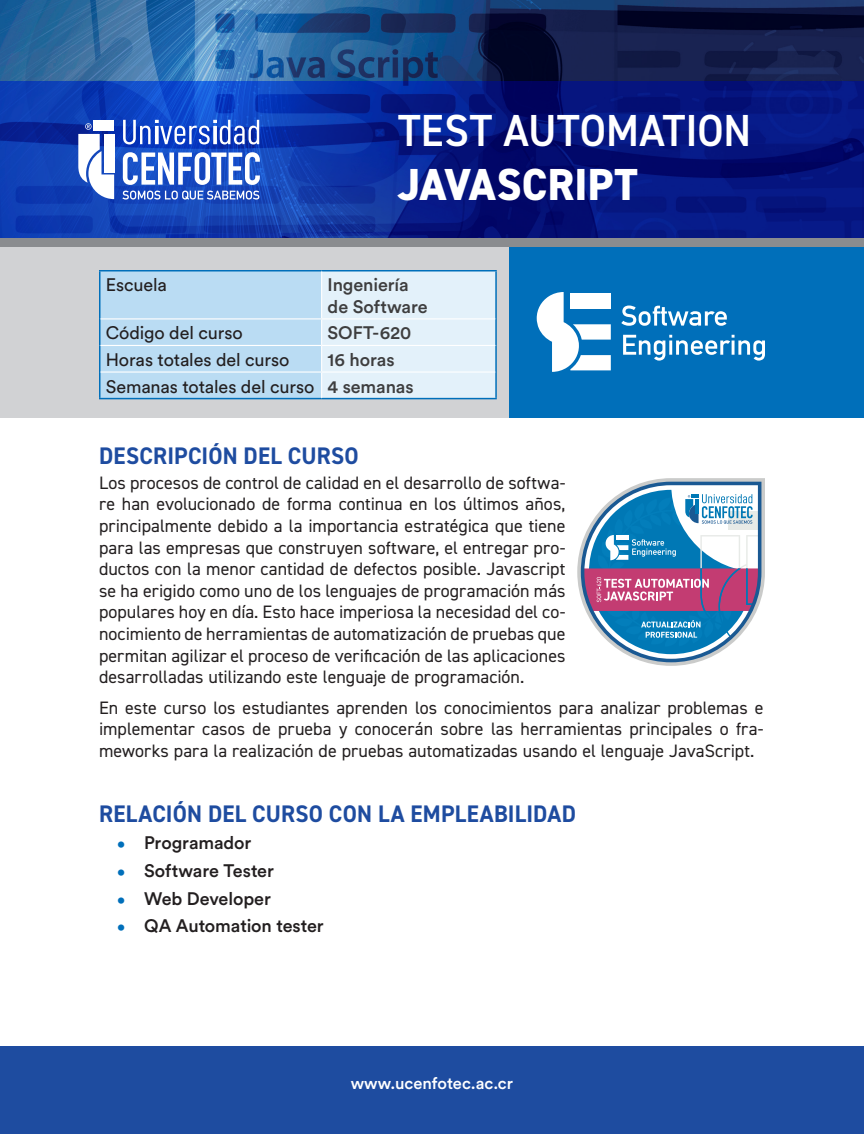
<style>
.page{position:relative;width:864px;height:1134px;background:#fff}
.page>*{position:absolute;margin:0;border:0;box-sizing:border-box;transform-origin:0 0}
.t1{font:600 45px "DIN2014";letter-spacing:.005em;color:#fff;scale:.95 1}
.t2{font:800 45px "DIN2014";letter-spacing:.005em;color:#fff;scale:.95 1}
.t3{font:700 24px "DIN2014";letter-spacing:.005em;color:#1e4ca0;scale:.95 1}
.t4{font:18px/21.6px "DIN2014";color:#231f20;text-align:justify}
.t5{font:18px/26.5px "Circular Std";letter-spacing:-.01em;color:#231f20}
.t6{font:500 18px "Circular Std";letter-spacing:-.005em;color:#231f20}
.t7{font:500 18px/21.6px "Circular Std";letter-spacing:-.005em;color:#3e3e3f}
.t8{font:500 16.5px "Circular Std";color:#fff}
.s1{font-weight:500;color:#3e3e3f}
.s2{font-size:15px;color:#006fba}
</style>
<div class="page">
<img style="left:0;top:0;width:864px;height:81px">
<div style="left:0;top:1046px;width:864px;height:88px;background:#1e4ca0"></div>
<div style="left:0;top:246px;width:515px;height:172px;background:#d1d2d4"></div>
<div style="left:509px;top:246px;width:355px;height:172px;background:#006fba"></div>
<div style="left:0;top:238px;width:864px;height:9px;background:#8a8c8f"></div>
<svg style="left:0;top:81px;width:864px;height:157px;background:#092492"></svg>
<hr style="left:99px;top:270px;width:223px;height:2px;background:#006fba">
<hr style="left:322px;top:270px;width:175px;height:2px;background:#006fba">
<hr style="left:495px;top:271px;width:2px;height:48px;background:#006fba">
<hr style="left:495px;top:319px;width:2px;height:26px;background:#006fba">
<hr style="left:495px;top:345px;width:2px;height:27px;background:#006fba">
<hr style="left:495px;top:372px;width:2px;height:26px;background:#006fba">
<hr style="left:322px;top:398px;width:175px;height:1px;background:#006fba">
<svg style="left:99px;top:271px;width:397px;height:128px;background:#c9e3f5"></svg>
<svg style="left:577px;top:478px;width:188px;height:188px"></svg>
<svg style="left:123px;top:120px;width:136px;height:24px"></svg>
<svg style="left:123px;top:152px;width:137px;height:33px"></svg>
<svg style="left:122px;top:191px;width:137px;height:9px"></svg>
<div style="left:94px;top:120px;width:20px;height:11px;background:#fff"></div>
<svg style="left:78px;top:123px;width:36px;height:76px"></svg>
<svg style="left:621px;top:306px;width:106px;height:20px"></svg>
<svg style="left:623px;top:335px;width:142px;height:26px"></svg>
<svg style="left:537px;top:292px;width:74px;height:80px"></svg>
<h1 class="t1" style="left:398px;top:100px;width:373px">TEST AUTOMATION</h1>
<h1 class="t2" style="left:398px;top:154px;width:254px">JAVASCRIPT</h1>
<p class="t5" style="left:106px;top:272px;width:63px">Escuela</p>
<p class="t7" style="left:328px;top:274px;width:102px">Ingeniería de Software</p>
<p class="t5" style="left:106px;top:320px;width:138px">Código del curso</p>
<p class="t7" style="left:328px;top:322px;width:85px">SOFT-620</p>
<p class="t5" style="left:106px;top:346px;width:185px">Horas totales del curso</p>
<p class="t5" style="left:106px;top:346px;width:309px;text-indent:222px"><span class="s1">16 horas<br></span>Semanas totales del curso <span class="s1">4 semanas</span></p>
<h2 class="t3" style="left:99px;top:440px;width:275px">DESCRIPCIÓN DEL CURSO</h2>
<p class="t4" style="left:99px;top:471px;width:468px">Los procesos de control de calidad en el desarrollo de softwa&shy;re han evolucionado de forma continua en los últimos años, principalmente debido a la importancia estratégica que tiene para las empresas que construyen software, el entregar pro&shy;ductos con la menor cantidad de defectos posible. Javascript se ha erigido como uno de los lenguajes de programación más populares hoy en día. Esto hace imperiosa la necesidad del co&shy;nocimiento de herramientas de automatización de pruebas que permitan agilizar el proceso de verificación de las aplicaciones desarrolladas utilizando este lenguaje de programación.</p>
<p class="t4" style="left:99px;top:696px;width:666px">En este curso los estudiantes aprenden los conocimientos para analizar problemas e implementar casos de prueba y conocerán sobre las herramientas principales o fra&shy;meworks para la realización de pruebas automatizadas usando el lenguaje JavaScript.</p>
<h2 class="t3" style="left:99px;top:798px;width:504px">RELACIÓN DEL CURSO CON LA EMPLEABILIDAD</h2>
<p class="t6" style="left:117px;top:832px;width:136px"><span class="s2">•</span> Programador</p>
<p class="t6" style="left:117px;top:859px;width:158px"><span class="s2">•</span> Software Tester</p>
<p class="t6" style="left:117px;top:887px;width:155px"><span class="s2">•</span> Web Developer</p>
<p class="t6" style="left:117px;top:915px;width:208px"><span class="s2">•</span> QA Automation tester</p>
<p class="t8" style="left:351px;top:1073px;width:164px">www.ucenfotec.ac.cr</p>
</div>
